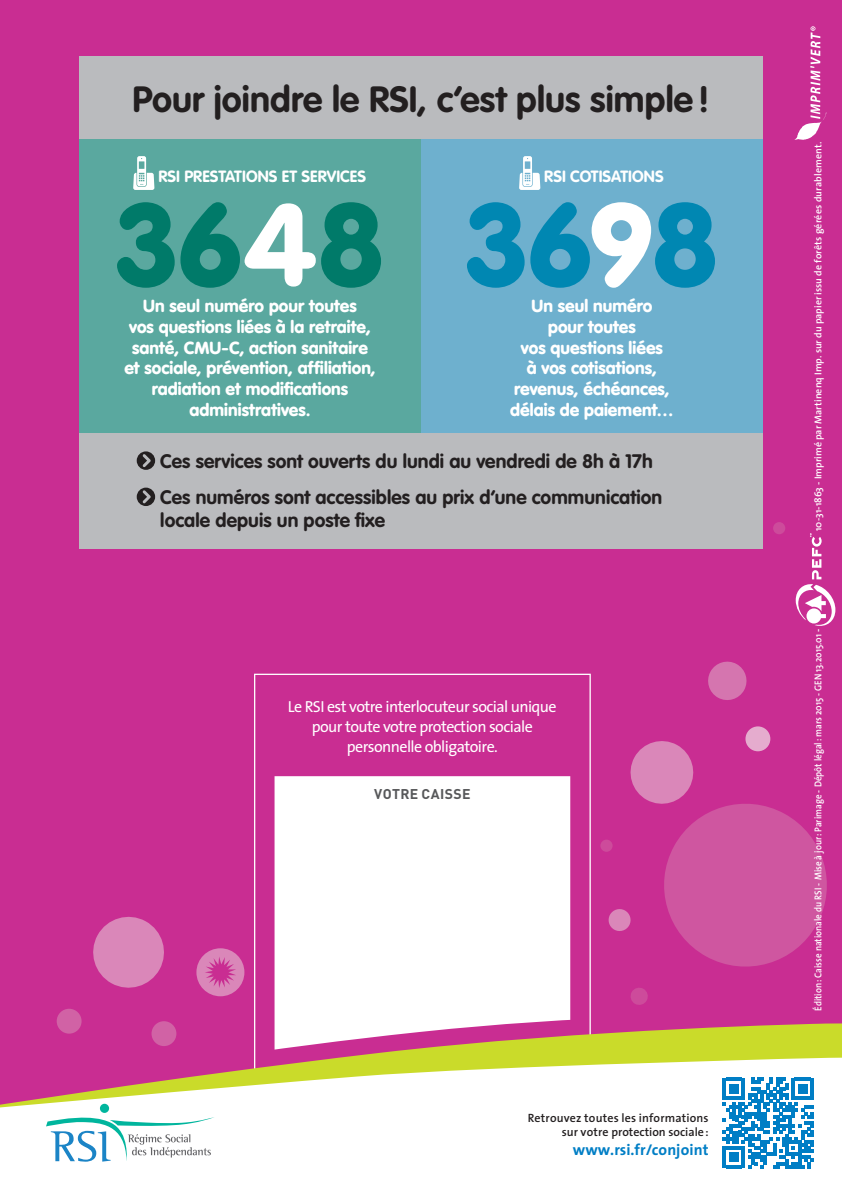
<style>
.page{position:relative;width:842px;height:1191px;background:#c92d92}
.page>*{position:absolute;margin:0;border:0;box-sizing:border-box;transform-origin:0 0}
.t1{font:900 114.8px "VAG Rounded";color:#007a69}
.t2{font:900 114.8px "VAG Rounded";color:#0087b2}
.t3{font:700 36px "VAG Rounded";letter-spacing:.005em;color:#231f20}
.t4{font:700 19.2px/36.2px "VAG Rounded";letter-spacing:.005em;color:#231f20}
.t5{font:900 17.2px/20.6px "VAG Rounded";letter-spacing:.005em;color:#fff;text-align:center}
.t6{font:16px/20px "The Sans";letter-spacing:-.035em;color:#fff;text-align:center}
.t7{font:700 16px "VAG Rounded";letter-spacing:.005em;color:#fff}
.t8{font:700 15.6px "The Sans";letter-spacing:.005em;color:#007ec5}
.t9{font:700 14px "DIN";letter-spacing:.025em;color:#57585a}
.t10{font:600 12px/14.4px "The Sans";letter-spacing:.01em;color:#231f20;text-align:right}
.t11{font:600 10px "The Sans";color:#fff;scale:.9 1}
.t12{font:600 10px "The Sans";color:#fff}
.s1{color:#fff}
.s2{font-family:"Helvetica";font-weight:400}
</style>
<div class="page">
<div style="left:57px;top:1008px;width:25px;height:25px;background:#d162a5;border-radius:50%"></div>
<div style="left:745px;top:726px;width:25px;height:25px;background:#e5acce;border-radius:50%"></div>
<div style="left:600px;top:839px;width:13px;height:13px;background:#cd4b9b;border-radius:50%"></div>
<div style="left:773px;top:522px;width:12px;height:12px;background:#cd4b9b;border-radius:50%"></div>
<svg style="left:93px;top:916px;width:71px;height:72px"></svg>
<svg style="left:630px;top:988px;width:18px;height:17px"></svg>
<svg style="left:708px;top:661px;width:39px;height:39px"></svg>
<svg style="left:607px;top:736px;width:220px;height:231px"></svg>
<svg style="left:196px;top:948px;width:48px;height:48px"></svg>
<div style="left:275px;top:776px;width:295px;height:242px;background:#fff"></div>
<svg style="left:0;top:1019px;width:842px;height:172px;fill:#fff"></svg>
<svg style="left:46px;top:1113px;width:168px;height:48px;background:#d3e9ec"></svg>
<div style="left:100px;top:1103px;width:9px;height:10px;background:#00b59d;border-radius:50%"></div>
<svg style="left:723px;top:1077px;width:91px;height:91px;background:#61afdb"></svg>
<div style="left:79px;top:57px;width:684px;height:492px;background:#babbbe"></div>
<div style="left:79px;top:139px;width:342px;height:294px;background:#5aa89f"></div>
<div style="left:421px;top:139px;width:342px;height:294px;background:#6eb0ce"></div>
<svg style="left:102px;top:120px;width:206px;height:192px;background:#65aaa3"></svg>
<svg style="left:519px;top:156px;width:21px;height:34px"></svg>
<svg style="left:84px;top:339px;width:194px;height:167px;background:#81aeaa"></svg>
<svg style="left:796px;top:533px;width:39px;height:93px"></svg>
<svg style="left:794px;top:26px;width:32px;height:114px"></svg>
<h2 class="t3" style="left:132px;top:78px;width:579px">Pour joindre le RSI, c’est plus simple!</h2>
<p class="t7" style="left:158px;top:167px;width:209px">RSI PRESTATIONS ET SERVICES</p>
<h1 class="t1" style="left:117px;top:176px;width:267px">36<span class="s1">4</span>8</h1>
<p class="t5" style="left:124px;top:295px;width:253px">Un seul numéro pour toutes<br>vos questions liées à la retraite, santé, CMU-C, action sanitaire et sociale, prévention, affiliation, radiation et modifications administratives.</p>
<p class="t7" style="left:544px;top:167px;width:121px">RSI COTISATIONS</p>
<h1 class="t2" style="left:467px;top:176px;width:251px">36<span class="s1">9</span>8</h1>
<p class="t5" style="left:510px;top:295px;width:165px">Un seul numéro<br>pour toutes<br>vos questions liées<br>à vos cotisations, revenus, échéances, délais de paiement…</p>
<p class="t4" style="left:160px;top:442px;width:503px">Ces services sont ouverts du lundi au vendredi de 8h à 17h<br>Ces numéros sont accessibles au prix d’une communication</p>
<p class="t4" style="left:160px;top:502px;width:226px">locale depuis un poste fixe</p>
<p class="t6" style="left:288px;top:696px;width:270px">Le RSI est votre interlocuteur social unique pour toute votre protection sociale personnelle obligatoire.</p>
<p class="t9" style="left:374px;top:784px;width:98px">VOTRE CAISSE</p>
<p class="t10" style="left:528px;top:1110px;width:182px">Retrouvez toutes les informations sur votre protection sociale :</p>
<p class="t8" style="left:573px;top:1136px;width:137px">www.rsi.fr/conjoint</p>
<p class="t12" style="left:810px;top:531px;width:391px;rotate:-90deg">10-31-1863 - Imprimé par Martinenq Imp. sur du papier issu de forêts gérées durablement.</p>
<p class="t11" style="left:810px;top:1010px;width:426px;rotate:-90deg">Édition : Caisse nationale du RSI - Mise à jour : Parimage - Dépôt légal : mars 2015 - GEN 13.2015.01 <span class="s2">-</span></p>
</div>
